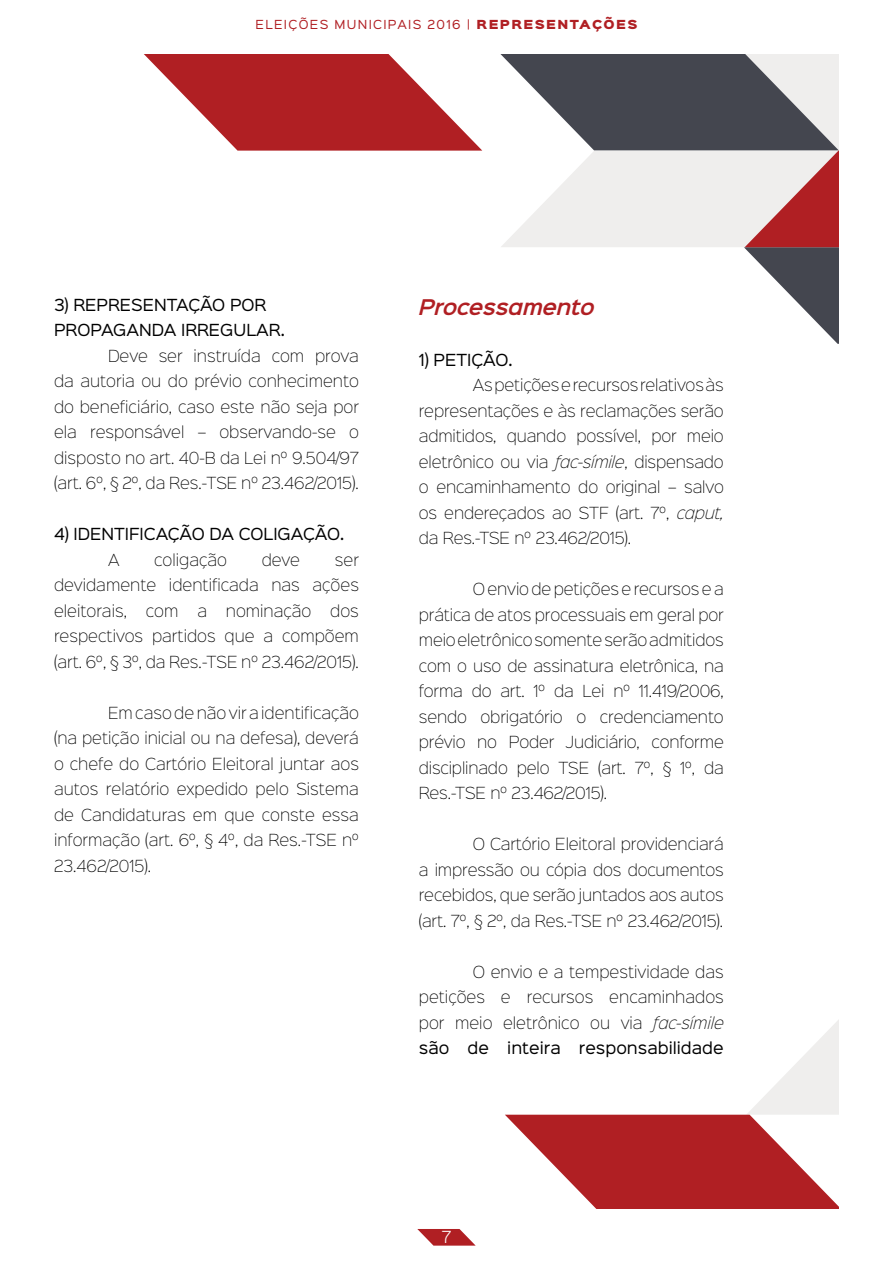
<style>
.page{position:relative;width:893px;height:1263px;background:#fff}
.page>*{position:absolute;margin:0;border:0;box-sizing:border-box;transform-origin:0 0}
.t1{font:italic 600 19.5px "Sinkin Sans 600";letter-spacing:-.03em;color:#b01f23}
.t2{font:15px/25.5px "Sinkin Sans 200 X Light";color:#000;text-align:justify}
.t3{font:15px/25.5px "Sinkin Sans 400";color:#000}
.t4{font:300 15px "Sinkin Sans 300";color:#fff}
.t5{font:11.25px "Sinkin Sans 400";letter-spacing:.12em;color:#b01f23}
.s1{font-family:"Sinkin Sans 900 X Black"}
.s2{font-style:italic}
</style>
<div class="page">
<svg style="left:417px;top:1229px;width:58px;height:16px"></svg>
<svg style="left:144px;top:54px;width:338px;height:97px"></svg>
<svg style="left:500px;top:54px;width:339px;height:290px"></svg>
<svg style="left:505px;top:1020px;width:334px;height:189px"></svg>
<p class="t5" style="left:256px;top:15px;width:383px">ELEIÇÕES MUNICIPAIS 2016 | <span class="s1">REPRESENTAÇÕES</span></p>
<p class="t3" style="left:54px;top:291px;width:232px">3) REPRESENTAÇÃO POR<br>PROPAGANDA IRREGULAR.</p>
<p class="t2" style="left:54px;top:342px;width:306px;text-indent:54px">Deve ser instruída com prova da autoria ou do prévio conhecimento do beneficiário, caso este não seja por ela responsável – observando-se o disposto no art. 40-B da Lei nº 9.504/97 (art. 6º, § 2º, da Res.-TSE nº 23.462/2015).</p>
<p class="t3" style="left:54px;top:520px;width:292px">4) IDENTIFICAÇÃO DA COLIGAÇÃO.</p>
<p class="t2" style="left:108px;top:546px;width:13px">A</p>
<p class="t2" style="left:154px;top:546px;width:74px">coligação</p>
<p class="t2" style="left:262px;top:546px;width:40px">deve</p>
<p class="t2" style="left:54px;top:546px;width:306px;text-indent:281px">ser devidamente identificada nas ações eleitorais,</p>
<p class="t2" style="left:146px;top:597px;width:34px">com</p>
<p class="t2" style="left:197px;top:597px;width:11px">a</p>
<p class="t2" style="left:226px;top:597px;width:87px">nominação</p>
<p class="t2" style="left:54px;top:597px;width:306px;text-indent:276px">dos respectivos partidos que a compõem (art. 6º, § 3º, da Res.-TSE nº 23.462/2015).</p>
<p class="t2" style="left:54px;top:699px;width:306px;text-indent:54px">Em caso de não vir a identificação (na petição inicial ou na defesa), deverá o chefe do Cartório Eleitoral juntar aos autos relatório expedido pelo Sistema de Candidaturas em que conste essa informação (art. 6º, § 4º, da Res.-TSE nº 23.462/2015).</p>
<h1 class="t1" style="left:419px;top:289px;width:178px">Processamento</h1>
<p class="t3" style="left:419px;top:345px;width:95px">1) PETIÇÃO.</p>
<p class="t2" style="left:419px;top:371px;width:306px;text-indent:54px">As petições e recursos relativos às representações e às reclamações serão admitidos, quando possível, por meio eletrônico ou via <span class="s2">fac-símile</span>, dispensado o encaminhamento do original – salvo os endereçados ao STF (art. 7º, <span class="s2">caput, </span>da Res.-TSE nº 23.462/2015).</p>
<p class="t2" style="left:419px;top:575px;width:306px;text-indent:54px">O envio de petições e recursos e a prática de atos processuais em geral por meio eletrônico somente serão admitidos com o uso de assinatura eletrônica, na forma do art. 1º da Lei nº 11.419/2006, sendo obrigatório o credenciamento prévio no Poder Judiciário, conforme disciplinado pelo TSE (art. 7º, § 1º, da Res.-TSE nº 23.462/2015).</p>
<p class="t2" style="left:419px;top:830px;width:306px;text-indent:54px">O Cartório Eleitoral providenciará a impressão ou cópia dos documentos recebidos, que serão juntados aos autos (art. 7º, § 2º, da Res.-TSE nº 23.462/2015).</p>
<p class="t2" style="left:419px;top:958px;width:306px;text-indent:54px">O envio e a tempestividade das petições e recursos encaminhados por meio eletrônico ou via <span class="s2">fac-símile</span></p>
<p class="t3" style="left:419px;top:1034px;width:306px">são de inteira responsabilidade</p>
<p class="t4" style="left:442px;top:1225px;width:11px">7</p>
</div>
